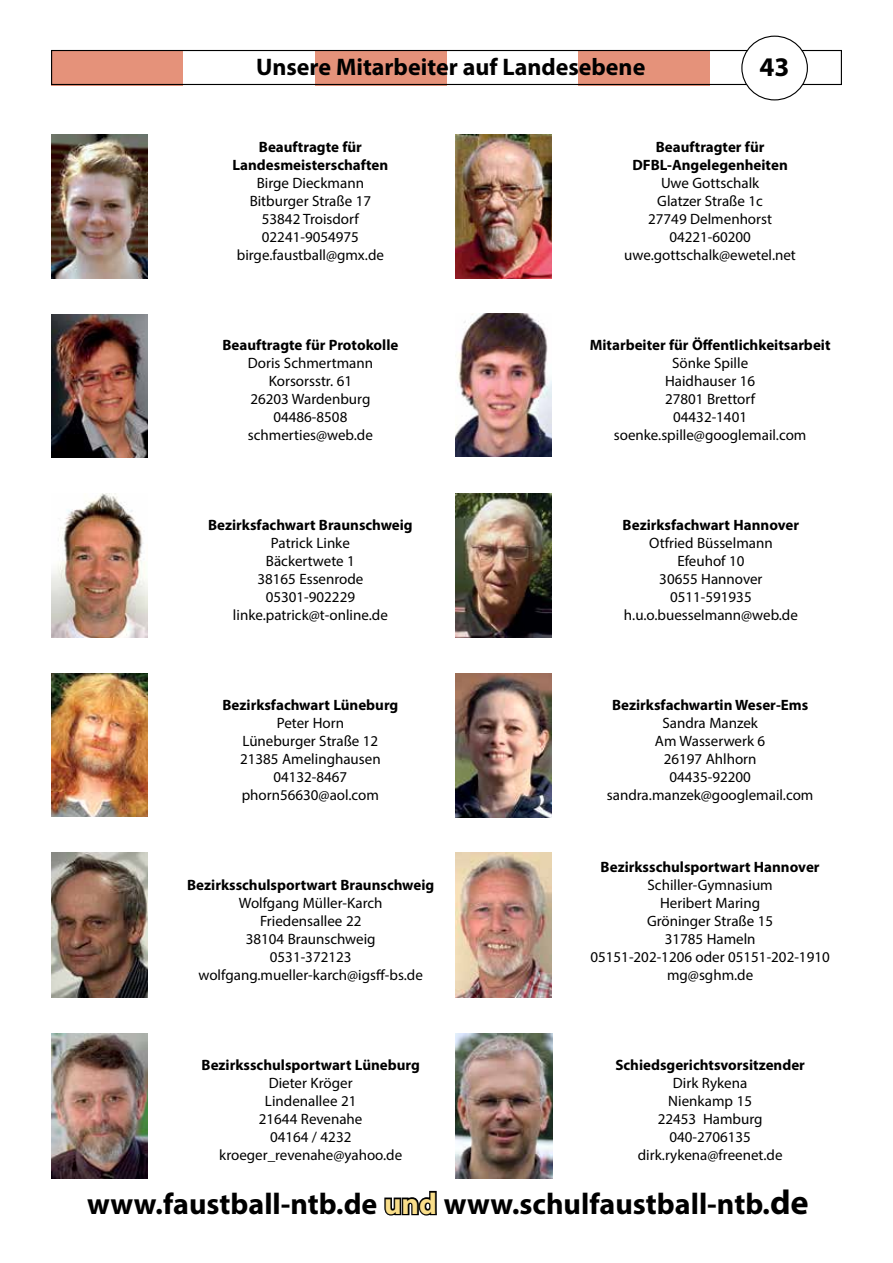
<style>
.page{position:relative;width:893px;height:1263px;background:#fff}
.page>*{position:absolute;margin:0;border:0;box-sizing:border-box;transform-origin:0 0}
.t1{font:700 30px "Myriad Pro";color:#000}
.t2{font:700 27px "Myriad Pro";color:#000}
.t3{font:700 24px "Myriad Pro";color:#000}
.t4{font:15px/18px "Myriad Pro";color:#000;text-align:center}
.t5{font:700 15px/18px "Myriad Pro";color:#000;text-align:center}
.s1{color:#f9de8a}
.s2{font-size:34.5px}
</style>
<div class="page">
<div style="left:51px;top:51px;width:132px;height:34px;background:#e5927a"></div>
<div style="left:315px;top:51px;width:131px;height:34px;background:#e5927a"></div>
<div style="left:578px;top:51px;width:132px;height:34px;background:#e5927a"></div>
<div style="left:51px;top:50px;width:791px;height:35px;border:1px solid #000"></div>
<div style="left:742px;top:36px;width:65px;height:64px;background:#fff;border-radius:50%"></div>
<div style="left:741px;top:36px;width:67px;height:64px;border:1px solid #000;border-radius:50%"></div>
<svg style="left:384px;top:1190px;width:53px;height:26px"></svg>
<img style="left:51px;top:314px;width:96px;height:144px">
<img style="left:51px;top:134px;width:96px;height:144px">
<img style="left:455px;top:134px;width:96px;height:144px">
<img style="left:455px;top:313px;width:96px;height:144px">
<img style="left:455px;top:494px;width:96px;height:143px">
<img style="left:51px;top:673px;width:96px;height:144px">
<img style="left:455px;top:674px;width:96px;height:144px">
<img style="left:51px;top:494px;width:96px;height:143px">
<img style="left:456px;top:1033px;width:96px;height:145px">
<img style="left:51px;top:853px;width:96px;height:144px">
<img style="left:51px;top:1033px;width:96px;height:145px">
<img style="left:455px;top:853px;width:96px;height:144px">
<h3 class="t3" style="left:256px;top:51px;width:391px">Unsere Mitarbeiter auf Landesebene</h3>
<h2 class="t2" style="left:760px;top:50px;width:31px">43</h2>
<p class="t5" style="left:233px;top:137px;width:157px">Beauftragte für<br>Landesmeisterschaften</p>
<p class="t4" style="left:237px;top:173px;width:149px">Birge Dieckmann<br>Bitburger Straße 17<br>53842 Troisdorf<br>02241-9054975 birge.faustball@gmx.de</p>
<p class="t5" style="left:222px;top:335px;width:178px">Beauftragte für Protokolle</p>
<p class="t4" style="left:248px;top:353px;width:127px">Doris Schmertmann<br>Korsorsstr. 61<br>26203 Wardenburg<br>04486-8508 schmerties@web.de</p>
<p class="t5" style="left:208px;top:515px;width:206px">Bezirksfachwart Braunschweig</p>
<p class="t4" style="left:233px;top:533px;width:156px">Patrick Linke<br>Bäckertwete 1<br>38165 Essenrode<br>05301-902229 linke.patrick@t-online.de</p>
<p class="t5" style="left:222px;top:695px;width:177px">Bezirksfachwart Lüneburg</p>
<p class="t4" style="left:240px;top:713px;width:142px">Peter Horn<br>Lüneburger Straße 12<br>21385 Amelinghausen<br>04132-8467 phorn56630@aol.com</p>
<p class="t5" style="left:187px;top:875px;width:249px">Bezirksschulsportwart Braunschweig</p>
<p class="t4" style="left:199px;top:893px;width:226px">Wolfgang Müller-Karch<br>Friedensallee 22<br>38104 Braunschweig<br>0531-372123 wolfgang.mueller-karch@igsff-bs.de</p>
<p class="t5" style="left:202px;top:1055px;width:220px">Bezirksschulsportwart Lüneburg</p>
<p class="t4" style="left:219px;top:1073px;width:185px">Dieter Kröger<br>Lindenallee 21<br>21644 Revenahe<br>04164 / 4232 kroeger_revenahe@yahoo.de</p>
<p class="t5" style="left:632px;top:137px;width:157px">Beauftragter für<br>DFBL-Angelegenheiten</p>
<p class="t4" style="left:624px;top:173px;width:173px">Uwe Gottschalk<br>Glatzer Straße 1c<br>27749 Delmenhorst<br>04221-60200 uwe.gottschalk@ewetel.net</p>
<p class="t5" style="left:590px;top:335px;width:242px">Mitarbeiter für Öffentlichkeitsarbeit</p>
<p class="t4" style="left:614px;top:353px;width:194px">Sönke Spille<br>Haidhauser 16<br>27801 Brettorf<br>04432-1401 soenke.spille@googlemail.com</p>
<p class="t5" style="left:623px;top:515px;width:178px">Bezirksfachwart Hannover</p>
<p class="t4" style="left:624px;top:533px;width:176px">Otfried Büsselmann<br>Efeuhof 10<br>30655 Hannover<br>0511-591935 h.u.o.buesselmann@web.de</p>
<p class="t5" style="left:612px;top:695px;width:198px">Bezirksfachwartin Weser-Ems</p>
<p class="t4" style="left:607px;top:713px;width:208px">Sandra Manzek<br>Am Wasserwerk 6<br>26197 Ahlhorn<br>04435-92200 sandra.manzek@googlemail.com</p>
<p class="t5" style="left:601px;top:857px;width:220px">Bezirksschulsportwart Hannover</p>
<p class="t4" style="left:590px;top:875px;width:241px">Schiller-Gymnasium<br>Heribert Maring<br>Gröninger Straße 15<br>31785 Hameln<br>05151-202-1206 oder 05151-202-1910 mg@sghm.de</p>
<p class="t5" style="left:615px;top:1055px;width:191px">Schiedsgerichtsvorsitzender</p>
<p class="t4" style="left:638px;top:1073px;width:146px">Dirk Rykena<br>Nienkamp 15<br>22453 Hamburg<br>040-2706135 dirk.rykena@freenet.de</p>
<h1 class="t1" style="left:87px;top:1184px;width:723px">www.faustball-ntb.de <span class="s1">und</span> www.schulfaustball-ntb.<span class="s2">de</span></h1>
</div>
